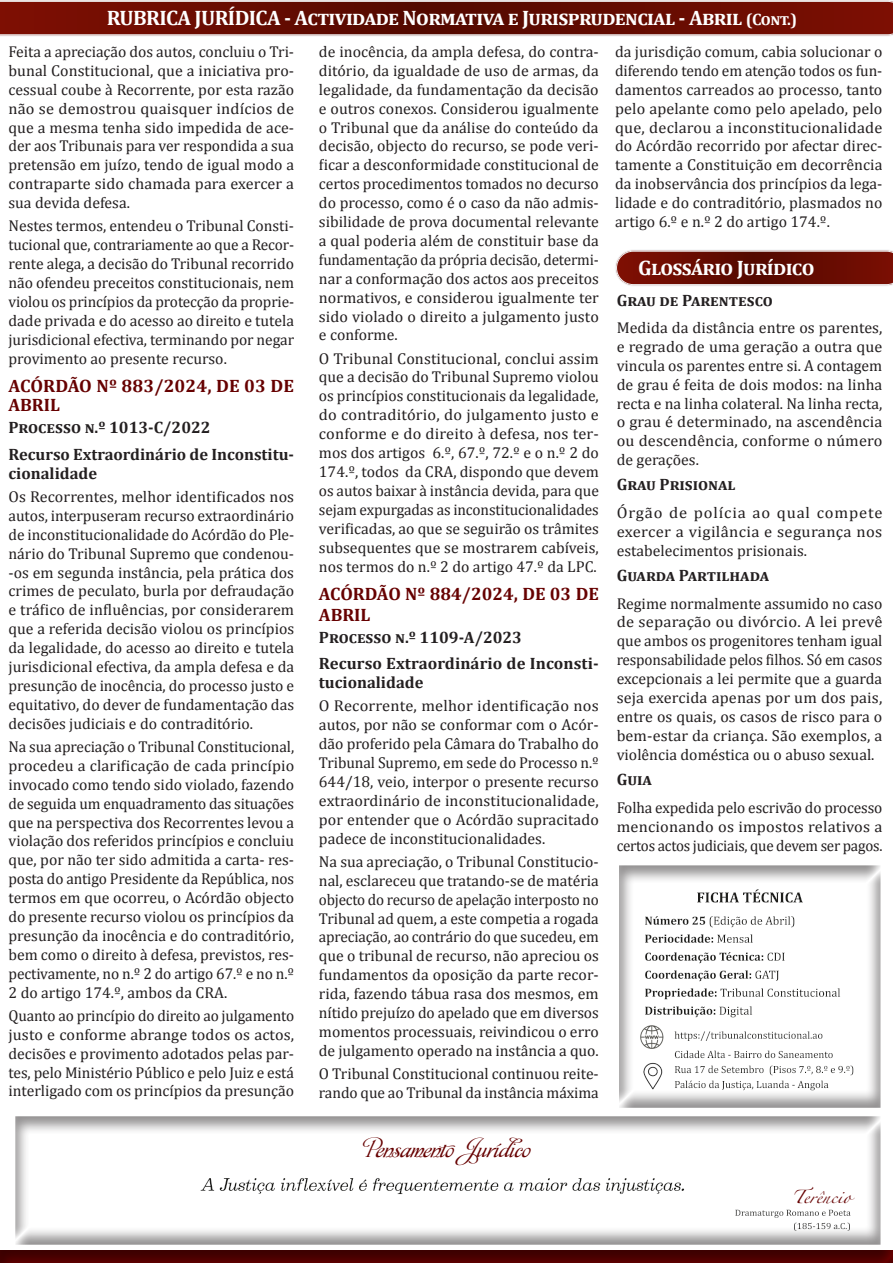
<style>
.page{position:relative;width:893px;height:1263px;background:#fff}
.page>*{position:absolute;margin:0;border:0;box-sizing:border-box;transform-origin:0 0}
.TXT_legisJuris{font:700 21px "Cambria";letter-spacing:-.03em;color:#fff}
.t1{font:21px "Affair";color:#600}
.TITULO_ACORDAO{font:700 18px/21px "Cambria";color:#600}
.TXT_legisJuris-2{font:700 16.5px/18.9px "Cambria";color:#231f20}
.TXT_legisJuris-3{font:700 16.5px "Cambria";letter-spacing:.04em;color:#231f20}
.TXT_legisJuris-4{font:15.75px/18.9px "Cambria";color:#231f20;text-align:justify}
.TXT_legisJuris-5{font:15.75px/18.9px "Cambria";color:#231f20;text-align:justify;scale:1.04 1}
.TXT_legisJuris-6{font:15.75px/19.2px "Cambria";color:#231f20;text-align:justify;scale:1.05 1}
.t2{font:12px "Zapfino";color:#600;scale:1.05 1}
.s1{font-size:16.5px}
</style>
<div class="page">
<div style="left:614px;top:853px;width:279px;height:263px;background:#231f20;opacity:.5"></div>
<img style="left:641px;top:1025px;width:22px;height:23px">
<img style="left:643px;top:1058px;width:22px;height:35px">
<div style="left:0;top:1249px;width:893px;height:14px;background:#231f20;opacity:.5"></div>
<svg style="left:0;top:0;width:893px;height:36px;background:#752118"></svg>
<div style="left:13px;top:1107px;width:880px;height:145px;background:#231f20;opacity:.5"></div>
<svg style="left:615px;top:250px;width:278px;height:36px;background:#77261d"></svg>
<p class="TXT_legisJuris" style="left:107px;top:5px;width:692px">RUBRICA JURÍDICA - Actividade Normativa e Jurisprudencial - Abril <span class="s1">(Cont.)</span></p>
<p class="TXT_legisJuris-4" style="left:319px;top:42px;width:281px">de inocência, da ampla defesa, do contra&shy;ditório, da igualdade de uso de armas, da legalidade, da fundamentação da decisão e outros conexos. Considerou igualmente o Tribunal que da análise do conteúdo da decisão, objecto do recurso, se pode veri&shy;ficar a desconformidade constitucional de certos procedimentos tomados no decurso do processo, como é o caso da não admis&shy;sibilidade de prova documental relevante a qual poderia além de constituir base da fundamentação da própria decisão, determi&shy;nar a conformação dos actos aos preceitos normativos, e considerou igualmente ter sido violado o direito a julgamento justo e conforme.</p>
<p class="TXT_legisJuris-4" style="left:319px;top:349px;width:281px">O Tribunal Constitucional, conclui assim que a decisão do Tribunal Supremo violou os princípios constitucionais da legalidade, do contraditório, do julgamento justo e conforme e do direito à defesa, nos ter&shy;mos dos artigos 6.º, 67.º, 72.º e o n.º 2 do 174.º, todos da CRA, dispondo que devem os autos baixar à instância devida, para que sejam expurgadas as inconstitucionalidades verificadas, ao que se seguirão os trâmites subsequentes que se mostrarem cabíveis, nos termos do n.º 2 do artigo 47.º da LPC.</p>
<p class="TITULO_ACORDAO" style="left:319px;top:582px;width:281px">ACÓRDÃO Nº 884/2024, DE 03 DE<br>ABRIL</p>
<p class="TXT_legisJuris-2" style="left:319px;top:627px;width:205px">Processo n.º 1109-A/2023</p>
<p class="TXT_legisJuris-2" style="left:319px;top:654px;width:281px">Recurso Extraordinário de Inconsti&shy;tucionalidade</p>
<p class="TXT_legisJuris-5" style="left:319px;top:696px;width:271px">O Recorrente, melhor identificação nos autos, por não se conformar com o Acór&shy;dão proferido pela Câmara do Trabalho do Tribunal Supremo, em sede do Processo n.º 644/18, veio, interpor o presente recurso extraordinário de inconstitucionalidade, por entender que o Acórdão supracitado padece de inconstitucionalidades.</p>
<p class="TXT_legisJuris-4" style="left:319px;top:852px;width:281px">Na sua apreciação, o Tribunal Constitucio&shy;nal, esclareceu que tratando-se de matéria objecto do recurso de apelação interposto no Tribunal ad quem, a este competia a rogada apreciação, ao contrário do que sucedeu, em que o tribunal de recurso, não apreciou os fundamentos da oposição da parte recor&shy;rida, fazendo tábua rasa dos mesmos, em nítido prejuízo do apelado que em diversos momentos processuais, reivindicou o erro de julgamento operado na instância a quo.</p>
<p class="TXT_legisJuris-4" style="left:319px;top:1064px;width:281px">O Tribunal Constitucional continuou reite&shy;rando que ao Tribunal da instância máxima</p>
<h1 class="t1" style="left:366px;top:1137px;width:166px">Pensamento Jurídico</h1>
<p class="t2" style="left:792px;top:1191px;width:58px">Terêncio</p>
<p class="TXT_legisJuris-4" style="left:9px;top:42px;width:287px">Feita a apreciação dos autos, concluiu o Tri&shy;bunal Constitucional, que a iniciativa pro&shy;cessual coube à Recorrente, por esta razão não se demostrou quaisquer indícios de que a mesma tenha sido impedida de ace&shy;der aos Tribunais para ver respondida a sua pretensão em juízo, tendo de igual modo a contraparte sido chamada para exercer a sua devida defesa.</p>
<p class="TXT_legisJuris-4" style="left:9px;top:216px;width:287px">Nestes termos, entendeu o Tribunal Consti&shy;tucional que, contrariamente ao que a Recor&shy;rente alega, a decisão do Tribunal recorrido não ofendeu preceitos constitucionais, nem violou os princípios da protecção da proprie&shy;dade privada e do acesso ao direito e tutela jurisdicional efectiva, terminando por negar provimento ao presente recurso.</p>
<p class="TITULO_ACORDAO" style="left:9px;top:375px;width:287px;line-height:19.5px">ACÓRDÃO Nº 883/2024, DE 03 DE<br>ABRIL</p>
<p class="TXT_legisJuris-2" style="left:9px;top:418px;width:204px">Processo n.º 1013-C/2022</p>
<p class="TXT_legisJuris-2" style="left:9px;top:444px;width:287px">Recurso Extraordinário de Inconstitu&shy;cionalidade</p>
<p class="TXT_legisJuris-4" style="left:9px;top:487px;width:287px">Os Recorrentes, melhor identificados nos autos, interpuseram recurso extraordinário de inconstitucionalidade do Acórdão do Ple&shy;nário do Tribunal Supremo que condenou--os em segunda instância, pela prática dos crimes de peculato, burla por defraudação e tráfico de influências, por considerarem que a referida decisão violou os princípios da legalidade, do acesso ao direito e tutela jurisdicional efectiva, da ampla defesa e da presunção de inocência, do processo justo e equitativo, do dever de fundamentação das decisões judiciais e do contraditório.</p>
<p class="TXT_legisJuris-4" style="left:9px;top:737px;width:287px">Na sua apreciação o Tribunal Constitucional, procedeu a clarificação de cada princípio invocado como tendo sido violado, fazendo de seguida um enquadramento das situações que na perspectiva dos Recorrentes levou a violação dos referidos princípios e concluiu que, por não ter sido admitida a carta- res&shy;posta do antigo Presidente da República, nos termos em que ocorreu, o Acórdão objecto do presente recurso violou os princípios da presunção da inocência e do contraditório, bem como o direito à defesa, previstos, res&shy;pectivamente, no n.º 2 do artigo 67.º e no n.º 2 do artigo 174.º, ambos da CRA.</p>
<p class="TXT_legisJuris-4" style="left:9px;top:1006px;width:287px">Quanto ao princípio do direito ao julgamento justo e conforme abrange todos os actos, decisões e provimento adotados pelas par&shy;tes, pelo Ministério Público e pelo Juiz e está interligado com os princípios da presunção</p>
<p class="TXT_legisJuris-4" style="left:615px;top:42px;width:269px">da jurisdição comum, cabia solucionar o diferendo tendo em atenção todos os fun&shy;damentos carreados ao processo, tanto pelo apelante como pelo apelado, pelo que, declarou a inconstitucionalidade do Acórdão recorrido por afectar direc&shy;tamente a Constituição em decorrência da inobservância dos princípios da lega&shy;lidade e do contraditório, plasmados no artigo 6.º e n.º 2 do artigo 174.º.</p>
<p class="TXT_legisJuris" style="left:638px;top:255px;width:178px">Glossário Jurídico</p>
<p class="TXT_legisJuris-2" style="left:617px;top:290px;width:158px">Grau de Parentesco</p>
<p class="TXT_legisJuris-4" style="left:617px;top:318px;width:267px">Medida da distância entre os parentes, e regrado de uma geração a outra que vincula os parentes entre si. A contagem de grau é feita de dois modos: na linha recta e na linha colateral. Na linha recta, o grau é determinado, na ascendência ou descendência, conforme o número de gerações.</p>
<p class="TXT_legisJuris-2" style="left:617px;top:475px;width:120px">Grau Prisional</p>
<p class="TXT_legisJuris-6" style="left:617px;top:503px;width:255px">Órgão de polícia ao qual compete exercer a vigilância e segurança nos estabelecimentos prisionais.</p>
<p class="TXT_legisJuris-3" style="left:617px;top:565px;width:153px">Guarda Partilhada</p>
<p class="TXT_legisJuris-4" style="left:617px;top:593px;width:267px">Regime normalmente assumido no caso de separação ou divórcio. A lei prevê que ambos os progenitores tenham igual responsabilidade pelos filhos. Só em casos excepcionais a lei permite que a guarda seja exercida apenas por um dos pais, entre os quais, os casos de risco para o bem-estar da criança. São exemplos, a violência doméstica ou o abuso sexual.</p>
<p class="TXT_legisJuris-2" style="left:617px;top:770px;width:36px">Guia</p>
<p class="TXT_legisJuris-4" style="left:617px;top:798px;width:267px">Folha expedida pelo escrivão do processo mencionando os impostos relativos a certos actos judiciais, que devem ser pagos.</p>
</div>
